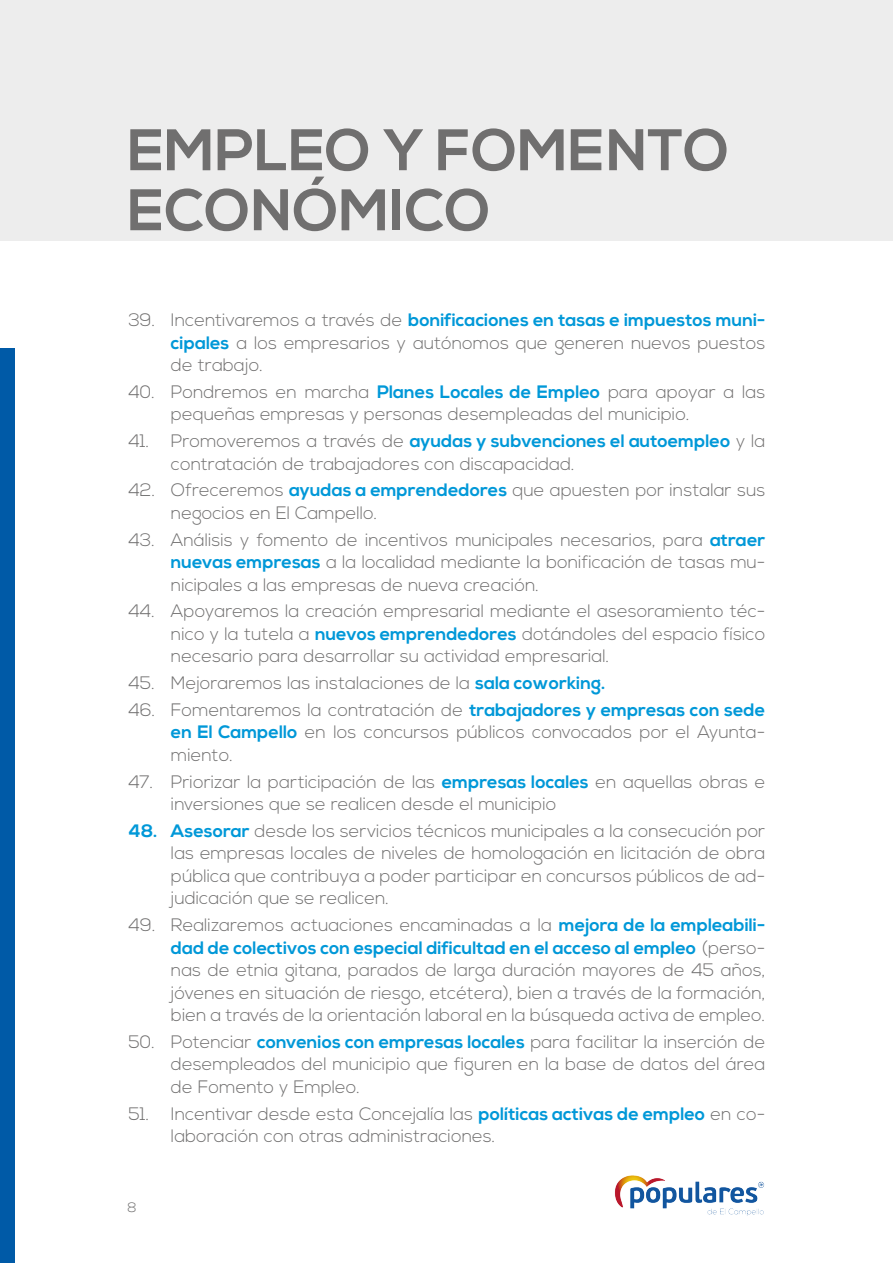
<style>
.page{position:relative;width:893px;height:1263px;background:#fff}
.page>*{position:absolute;margin:0;border:0;box-sizing:border-box;transform-origin:0 0}
.t1{font:700 58.5px/60px "Nexa";color:#706f6f}
.t2{font:300 18px/22.5px "Nexa";color:#706f6f;text-align:justify}
.t3{font:300 13.5px "Nexa";color:#706f6f}
.s1{font-weight:700;color:#0098d8}
</style>
<div class="page">
<img style="left:614px;top:1175px;width:151px;height:41px">
<div style="left:0;top:0;width:893px;height:240px;background:#ededed"></div>
<div style="left:0;top:349px;width:14px;height:914px;background:#005aa7"></div>
<h1 class="t1" style="left:128px;top:122px;width:603px">EMPLEO Y FOMENTO<br>ECONÓMICO</h1>
<p class="t2" style="left:171px;top:309px;width:596px;text-indent:-43px">39. Incentivaremos a través de <span class="s1">bonificaciones en tasas e impuestos muni&shy;cipales</span> a los empresarios y autónomos que generen nuevos puestos de trabajo.</p>
<p class="t2" style="left:171px;top:381px;width:596px;text-indent:-43px">40. Pondremos en marcha <span class="s1">Planes Locales de Empleo</span> para apoyar a las pequeñas empresas y personas desempleadas del municipio.</p>
<p class="t2" style="left:171px;top:430px;width:596px;text-indent:-43px">41. Promoveremos a través de <span class="s1">ayudas y subvenciones el autoempleo</span> y la contratación de trabajadores con discapacidad.</p>
<p class="t2" style="left:171px;top:480px;width:596px;text-indent:-43px">42. Ofreceremos <span class="s1">ayudas a emprendedores</span> que apuesten por instalar sus negocios en El Campello.</p>
<p class="t2" style="left:171px;top:529px;width:596px;text-indent:-43px">43. Análisis y fomento de incentivos municipales necesarios, para <span class="s1">atraer nuevas empresas</span> a la localidad mediante la bonificación de tasas mu&shy;nicipales a las empresas de nueva creación.</p>
<p class="t2" style="left:171px;top:601px;width:596px;text-indent:-43px">44. Apoyaremos la creación empresarial mediante el asesoramiento téc&shy;nico y la tutela a <span class="s1">nuevos emprendedores</span> dotándoles del espacio físico necesario para desarrollar su actividad empresarial.</p>
<p class="t2" style="left:128px;top:672px;width:478px">45. Mejoraremos las instalaciones de la <span class="s1">sala coworking.</span></p>
<p class="t2" style="left:171px;top:699px;width:596px;text-indent:-43px">46. Fomentaremos la contratación de <span class="s1">trabajadores y empresas con sede en El Campello</span> en los concursos públicos convocados por el Ayunta&shy;miento.</p>
<p class="t2" style="left:171px;top:771px;width:596px;text-indent:-43px">47. Priorizar la participación de las <span class="s1">empresas locales</span> en aquellas obras e inversiones que se realicen desde el municipio</p>
<p class="t2" style="left:171px;top:820px;width:596px;text-indent:-43px"><span class="s1">48. Asesorar</span> desde los servicios técnicos municipales a la consecución por las empresas locales de niveles de homologación en licitación de obra pública que contribuya a poder participar en concursos públicos de ad&shy;judicación que se realicen.</p>
<p class="t2" style="left:171px;top:914px;width:596px;text-indent:-43px">49. Realizaremos actuaciones encaminadas a la <span class="s1">mejora de la empleabili&shy;dad de colectivos con especial dificultad en el acceso al empleo</span> (perso&shy;nas de etnia gitana, parados de larga duración mayores de 45 años, jóvenes en situación de riesgo, etcétera), bien a través de la formación, bien a través de la orientación laboral en la búsqueda activa de empleo.</p>
<p class="t2" style="left:171px;top:1031px;width:596px;text-indent:-43px">50. Potenciar <span class="s1">convenios con empresas locales</span> para facilitar la inserción de desempleados del municipio que figuren en la base de datos del área de Fomento y Empleo.</p>
<p class="t2" style="left:171px;top:1103px;width:596px;text-indent:-43px">51. Incentivar desde esta Concejalía las <span class="s1">políticas activas de empleo</span> en co&shy;laboración con otras administraciones.</p>
<p class="t3" style="left:128px;top:1199px;width:11px">8</p>
</div>
